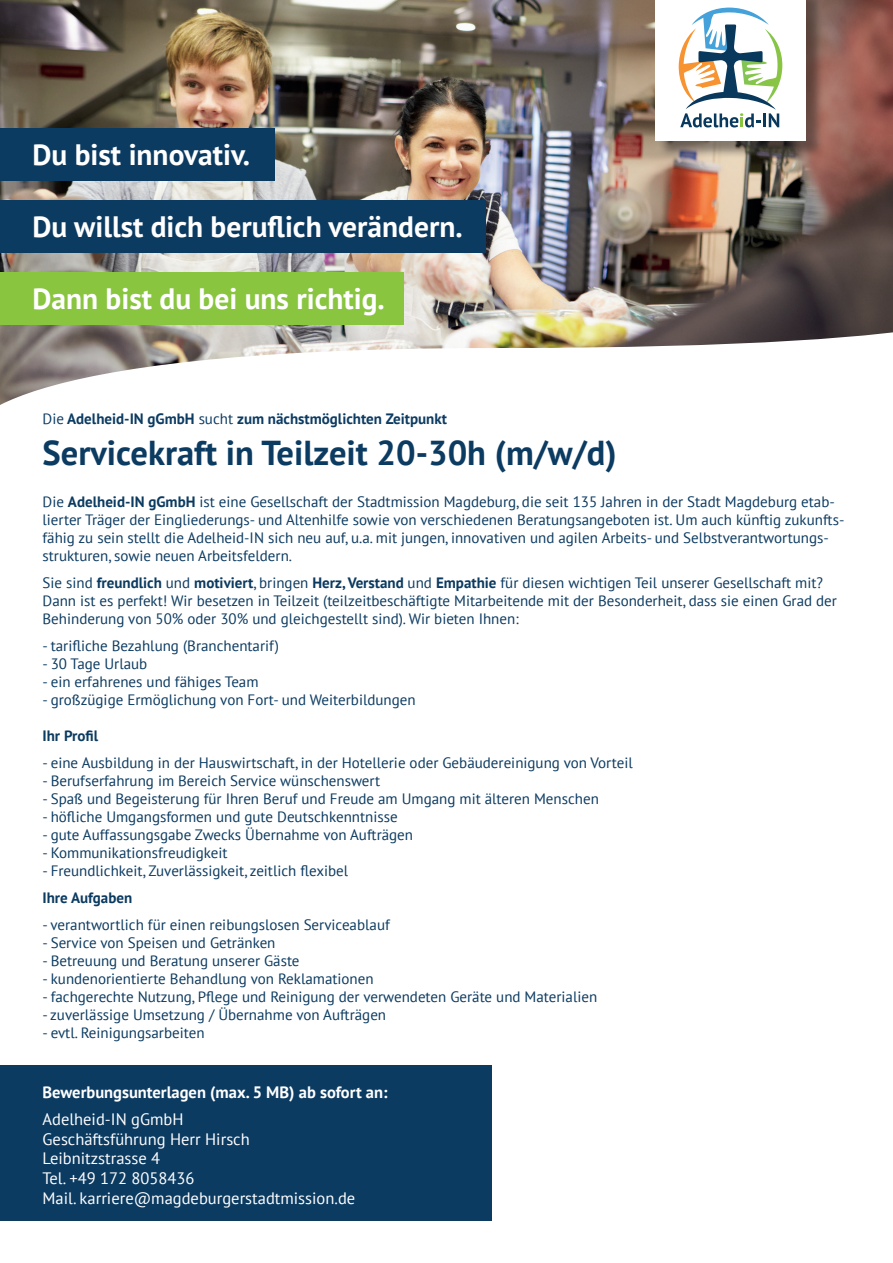
<style>
.page{position:relative;width:893px;height:1263px;background:#fff}
.page>*{position:absolute;margin:0;border:0;box-sizing:border-box;transform-origin:0 0}
.t1{font:700 34.5px "PT Sans";color:#0c3b62}
.t2{font:700 29.4px "PT Sans";color:#fff}
.t3{font:16.5px/19.8px "PT Sans";color:#fff}
.t4{font:700 16.5px "PT Sans";color:#fff}
.t5{font:15px/18px "PT Sans";color:#0b3a60}
.t6{font:700 15px "PT Sans";color:#0c3b62}
.t7{font:700 15px "PT Sans";color:#0b3a60}
.s1{font-weight:400}
.s2{font-weight:700}
</style>
<div class="page">
<img style="left:0;top:0;width:893px;height:302px">
<svg style="left:0;top:302px;width:893px;height:103px"></svg>
<div style="left:0;top:1065px;width:491px;height:155px;background:#0c3b62"></div>
<div style="left:657px;top:0;width:168px;height:160px;background:#231f20;opacity:.5"></div>
<div style="left:655px;top:0;width:151px;height:141px;background:#fff"></div>
<svg style="left:679px;top:8px;width:103px;height:119px"></svg>
<div style="left:0;top:128px;width:274px;height:52px;background:#0c3b62"></div>
<div style="left:0;top:200px;width:485px;height:52px;background:#0c3b62"></div>
<div style="left:0;top:272px;width:403px;height:52px;background:#89c53f"></div>
<h2 class="t2" style="left:32px;top:135px;width:219px">Du bist innovativ.</h2>
<h2 class="t2" style="left:32px;top:207px;width:432px">Du willst dich beruflich verändern.</h2>
<h2 class="t2" style="left:32px;top:279px;width:354px">Dann bist du bei uns richtig.</h2>
<p class="t6" style="left:43px;top:408px;width:406px"><span class="s1">Die</span> Adelheid-IN gGmbH <span class="s1">sucht</span> zum nächstmöglichten Zeitpunkt</p>
<h1 class="t1" style="left:43px;top:430px;width:576px">Servicekraft in Teilzeit 20-30h (m/w/d)</h1>
<p class="t5" style="left:43px;top:492px;width:803px">Die <span class="s2">Adelheid-IN gGmbH</span> ist eine Gesellschaft der Stadtmission Magdeburg, die seit 135 Jahren in der Stadt Magdeburg etab&shy;lierter Träger der Eingliederungs- und Altenhilfe sowie von verschiedenen Beratungsangeboten ist. Um auch künftig zukunfts&shy;fähig zu sein stellt die Adelheid-IN sich neu auf, u.a. mit jungen, innovativen und agilen Arbeits- und Selbstverantwortungs&shy;strukturen, sowie neuen Arbeitsfeldern.</p>
<p class="t5" style="left:43px;top:573px;width:796px">Sie sind <span class="s2">freundlich</span> und <span class="s2">motiviert</span>, bringen <span class="s2">Herz, Verstand</span> und <span class="s2">Empathie</span> für diesen wichtigen Teil unserer Gesellschaft mit?<br>Dann ist es perfekt! Wir besetzen in Teilzeit (teilzeitbeschäftigte Mitarbeitende mit der Besonderheit, dass sie einen Grad der<br>Behinderung von 50% oder 30% und gleichgestellt sind). Wir bieten Ihnen:</p>
<p class="t5" style="left:43px;top:636px;width:238px">- tarifliche Bezahlung (Branchentarif)</p>
<p class="t5" style="left:43px;top:654px;width:106px">- 30 Tage Urlaub</p>
<p class="t5" style="left:43px;top:672px;width:218px">- ein erfahrenes und fähiges Team</p>
<p class="t5" style="left:43px;top:690px;width:375px">- großzügige Ermöglichung von Fort- und Weiterbildungen</p>
<p class="t7" style="left:43px;top:726px;width:57px">Ihr Profil</p>
<p class="t5" style="left:43px;top:753px;width:592px">- eine Ausbildung in der Hauswirtschaft, in der Hotellerie oder Gebäudereinigung von Vorteil</p>
<p class="t5" style="left:43px;top:771px;width:339px">- Berufserfahrung im Bereich Service wünschenswert</p>
<p class="t5" style="left:43px;top:789px;width:558px">- Spaß und Begeisterung für Ihren Beruf und Freude am Umgang mit älteren Menschen</p>
<p class="t5" style="left:43px;top:807px;width:357px">- höfliche Umgangsformen und gute Deutschkenntnisse</p>
<p class="t5" style="left:43px;top:825px;width:372px">- gute Auffassungsgabe Zwecks Übernahme von Aufträgen</p>
<p class="t5" style="left:43px;top:843px;width:187px">- Kommunikationsfreudigkeit</p>
<p class="t5" style="left:43px;top:861px;width:307px">- Freundlichkeit, Zuverlässigkeit, zeitlich flexibel</p>
<p class="t7" style="left:43px;top:888px;width:91px">Ihre Aufgaben</p>
<p class="t5" style="left:43px;top:915px;width:349px">- verantwortlich für einen reibungslosen Serviceablauf</p>
<p class="t5" style="left:43px;top:933px;width:234px">- Service von Speisen und Getränken</p>
<p class="t5" style="left:43px;top:951px;width:259px">- Betreuung und Beratung unserer Gäste</p>
<p class="t5" style="left:43px;top:969px;width:333px">- kundenorientierte Behandlung von Reklamationen</p>
<p class="t5" style="left:43px;top:987px;width:556px">- fachgerechte Nutzung, Pflege und Reinigung der verwendeten Geräte und Materialien</p>
<p class="t5" style="left:43px;top:1005px;width:345px">- zuverlässige Umsetzung / Übernahme von Aufträgen</p>
<p class="t5" style="left:43px;top:1023px;width:164px">- evtl. Reinigungsarbeiten</p>
<p class="t4" style="left:43px;top:1081px;width:347px">Bewerbungsunterlagen (max. 5 MB) ab sofort an:</p>
<p class="t3" style="left:43px;top:1108px;width:314px">Adelheid-IN gGmbH<br>Geschäftsführung Herr Hirsch<br>Leibnitzstrasse 4<br>Tel. +49 172 8058436<br>Mail. karriere@magdeburgerstadtmission.de</p>
</div>
